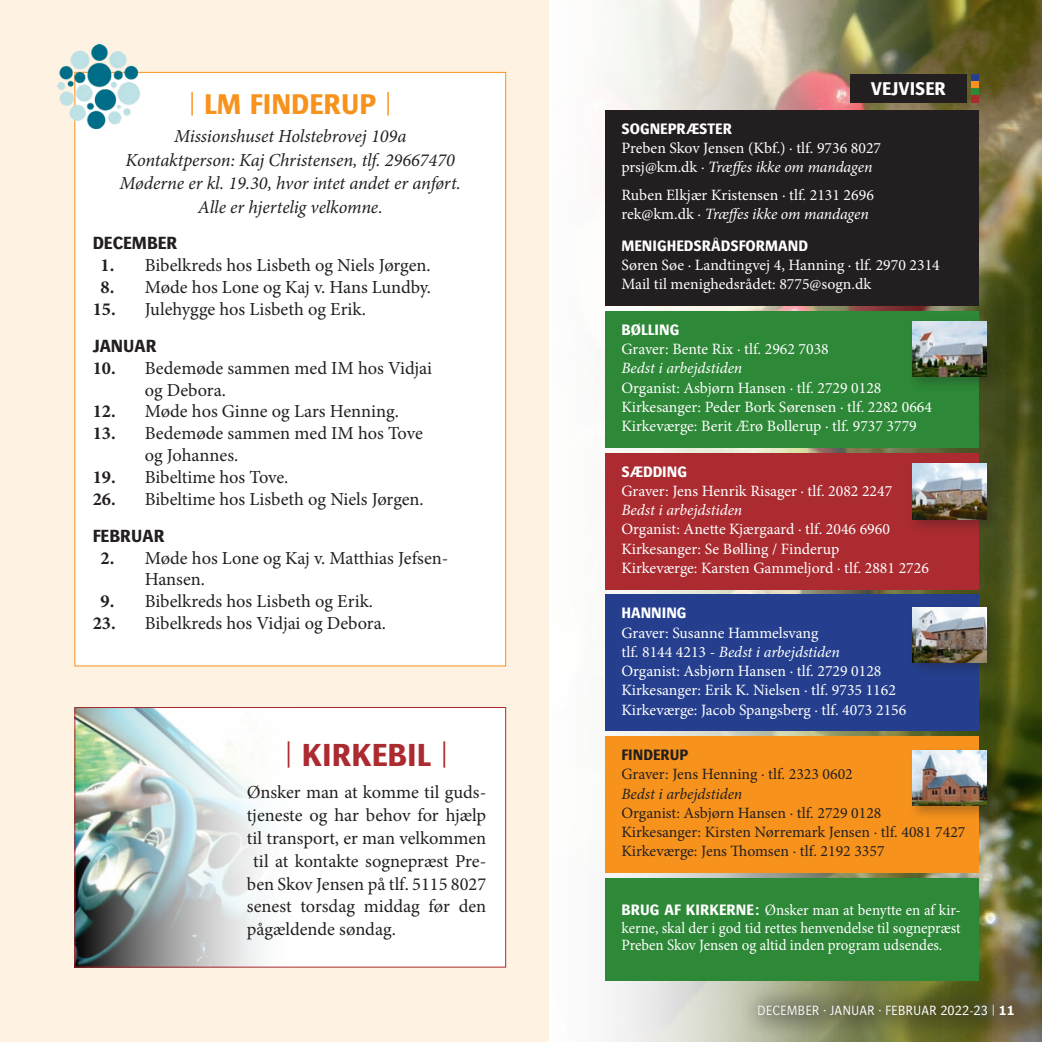
<style>
.page{position:relative;width:1042px;height:1042px;background:#fff}
.page>*{position:absolute;margin:0;border:0;box-sizing:border-box;transform-origin:0 0}
.t1{font:700 33.25px "Bosis Std";color:#ab2b30}
.t2{font:700 29.75px "Bosis Std";color:#f7931d}
.t3{font:700 19.25px "Bosis Std";color:#fff}
.t4{font:18.38px/21.9px "Minion Pro";color:#231f20}
.t5{font:italic 18.38px "Minion Pro";letter-spacing:-.005em;color:#231f20}
.t6{font:700 18.38px "Bosis Std";color:#231f20}
.t7{font:15.75px/19.2px "Minion Pro";color:#fff}
.t8{font:15.75px "Minion Pro";color:#231f20}
.t9{font:15.75px/17.5px "Minion Pro";color:#fff;text-align:justify;scale:.95 1}
.t10{font:700 15.75px "Bosis Std";color:#fff}
.t11{font:italic 15.75px "Minion Pro";letter-spacing:-.005em;color:#fff}
.t12{font:italic 15.75px "Minion Pro";letter-spacing:-.005em;color:#231f20}
.t13{font:700 15.75px "Bosis Std";color:#231f20}
.t14{font:300 14px "Bosis Std";color:#fff}
.s1{font-weight:700}
.s2{font-style:italic}
.s3{font-family:"Bosis Std";font-weight:700}
</style>
<div class="page">
<img style="left:548px;top:0;width:494px;height:1042px">
<div style="left:0;top:0;width:548px;height:1042px;background:#fef2e3"></div>
<div style="left:605px;top:311px;width:373px;height:136px;background:#2d8837"></div>
<div style="left:605px;top:453px;width:373px;height:136px;background:#ab2b30"></div>
<div style="left:605px;top:595px;width:373px;height:136px;background:#253f8e"></div>
<div style="left:605px;top:736px;width:373px;height:137px;background:#f7931d"></div>
<div style="left:605px;top:110px;width:373px;height:196px;background:#231f20"></div>
<div style="left:971px;top:74px;width:7px;height:7px;background:#253f8e"></div>
<div style="left:971px;top:81px;width:7px;height:7px;background:#f7931d"></div>
<div style="left:971px;top:88px;width:7px;height:8px;background:#2d8837"></div>
<div style="left:971px;top:96px;width:7px;height:7px;background:#ab2b30"></div>
<div style="left:850px;top:74px;width:116px;height:29px;background:#231f20"></div>
<div style="left:908px;top:316px;width:93px;height:75px;background:#231f20;opacity:.3"></div>
<img style="left:912px;top:321px;width:74px;height:55px">
<div style="left:907px;top:745px;width:94px;height:75px;background:#231f20;opacity:.3"></div>
<img style="left:912px;top:750px;width:74px;height:56px">
<div style="left:907px;top:602px;width:94px;height:75px;background:#231f20;opacity:.3"></div>
<img style="left:912px;top:607px;width:74px;height:56px">
<div style="left:907px;top:459px;width:94px;height:75px;background:#231f20;opacity:.3"></div>
<img style="left:912px;top:464px;width:74px;height:56px">
<div style="left:605px;top:878px;width:373px;height:103px;background:#2d8837"></div>
<div style="left:75px;top:72px;width:431px;height:594px;background:#fff"></div>
<img style="left:57px;top:44px;width:89px;height:84px">
<div style="left:738px;top:985px;width:296px;height:53px;background:#231f20;opacity:.75"></div>
<div style="left:75px;top:707px;width:431px;height:260px;background:#fff"></div>
<img style="left:76px;top:709px;width:186px;height:256px">
<div style="left:74px;top:707px;width:432px;height:260px;border:1px solid #ab2b30"></div>
<p class="t2" style="left:189px;top:87px;width:205px">| LM FINDERUP |</p>
<p class="t5" style="left:174px;top:124px;width:234px">Missionshuset Holstebrovej 109a</p>
<p class="t5" style="left:126px;top:147px;width:331px">Kontaktperson: Kaj Christensen, tlf. 29667470</p>
<p class="t5" style="left:120px;top:171px;width:343px">Møderne er kl. 19.30, hvor intet andet er anført.</p>
<p class="t5" style="left:198px;top:194px;width:186px">Alle er hjertelig velkomne.</p>
<p class="t6" style="left:93px;top:233px;width:86px">DECEMBER</p>
<p class="t4" style="left:101px;top:254px;width:332px"><span class="s1">1.</span> Bibelkreds hos Lisbeth og Niels Jørgen.</p>
<p class="t4" style="left:101px;top:276px;width:332px"><span class="s1">8.</span> Møde hos Lone og Kaj v. Hans Lundby.</p>
<p class="t4" style="left:93px;top:298px;width:275px"><span class="s1">15.</span> Julehygge hos Lisbeth og Erik.</p>
<p class="t6" style="left:93px;top:335px;width:65px">JANUAR</p>
<p class="t4" style="left:145px;top:357px;width:289px;text-indent:-52px"><span class="s1">10.</span> Bedemøde sammen med IM hos Vidjai og Debora.</p>
<p class="t4" style="left:93px;top:401px;width:308px"><span class="s1">12.</span> Møde hos Ginne og Lars Henning.</p>
<p class="t4" style="left:145px;top:422px;width:280px;text-indent:-52px"><span class="s1">13.</span> Bedemøde sammen med IM hos Tove og Johannes.</p>
<p class="t4" style="left:93px;top:466px;width:197px"><span class="s1">19.</span> Bibeltime hos Tove.</p>
<p class="t4" style="left:93px;top:488px;width:333px"><span class="s1">26.</span> Bibeltime hos Lisbeth og Niels Jørgen.</p>
<p class="t6" style="left:93px;top:525px;width:73px">FEBRUAR</p>
<p class="t4" style="left:145px;top:547px;width:305px;text-indent:-44px"><span class="s1">2.</span> Møde hos Lone og Kaj v. Matthias Jefsen-<br>Hansen.</p>
<p class="t4" style="left:101px;top:590px;width:274px"><span class="s1">9.</span> Bibelkreds hos Lisbeth og Erik.</p>
<p class="t4" style="left:93px;top:612px;width:295px"><span class="s1">23.</span> Bibelkreds hos Vidjai og Debora.</p>
<p class="t1" style="left:285px;top:736px;width:165px">| KIRKEBIL |</p>
<p class="t4" style="left:247px;top:782px;width:241px">Ønsker man at komme til guds-</p>
<p class="t4" style="left:247px;top:804px;width:241px">tjeneste og har behov for hjælp</p>
<p class="t4" style="left:247px;top:827px;width:241px">til transport, er man velkommen</p>
<p class="t4" style="left:253px;top:850px;width:234px">til at kontakte sognepræst Pre-</p>
<p class="t4" style="left:247px;top:873px;width:241px">ben Skov Jensen på tlf. 5115 8027</p>
<p class="t4" style="left:247px;top:895px;width:241px">senest torsdag middag før den</p>
<p class="t4" style="left:247px;top:918px;width:151px">pågældende søndag.</p>
<p class="t3" style="left:871px;top:78px;width:77px">VEJVISER</p>
<p class="t10" style="left:621px;top:119px;width:112px">SOGNEPRÆSTER</p>
<p class="t7" style="left:621px;top:138px;width:261px">Preben Skov Jensen (Kbf.) · tlf. 9736 8027 prsj@km.dk · <span class="s2">Træffes ikke om mandagen</span></p>
<p class="t7" style="left:621px;top:185px;width:254px">Ruben Elkjær Kristensen · tlf. 2131 2696 rek@km.dk · <span class="s2">Træffes ikke om mandagen</span></p>
<p class="t10" style="left:621px;top:237px;width:188px">MENIGHEDSRÅDSFORMAND</p>
<p class="t7" style="left:621px;top:255px;width:320px">Søren Søe · Landtingvej 4, Hanning · tlf. 2970 2314</p>
<p class="t7" style="left:621px;top:275px;width:251px">Mail til menighedsrådet: 8775@sogn.dk</p>
<p class="t10" style="left:621px;top:321px;width:59px">BØLLING</p>
<p class="t7" style="left:621px;top:339px;width:209px">Graver: Bente Rix · tlf. 2962 7038</p>
<p class="t11" style="left:621px;top:357px;width:122px">Bedst i arbejdstiden</p>
<p class="t7" style="left:621px;top:378px;width:262px">Organist: Asbjørn Hansen · tlf. 2729 0128</p>
<p class="t7" style="left:621px;top:397px;width:312px">Kirkesanger: Peder Bork Sørensen · tlf. 2282 0664</p>
<p class="t7" style="left:621px;top:416px;width:297px">Kirkeværge: Berit Ærø Bollerup · tlf. 9737 3779</p>
<p class="t10" style="left:621px;top:462px;width:67px">SÆDDING</p>
<p class="t7" style="left:621px;top:481px;width:272px">Graver: Jens Henrik Risager · tlf. 2082 2247</p>
<p class="t11" style="left:621px;top:499px;width:122px">Bedst i arbejdstiden</p>
<p class="t7" style="left:621px;top:520px;width:270px">Organist: Anette Kjærgaard · tlf. 2046 6960</p>
<p class="t7" style="left:621px;top:539px;width:219px">Kirkesanger: Se Bølling / Finderup</p>
<p class="t7" style="left:621px;top:558px;width:309px">Kirkeværge: Karsten Gammeljord · tlf. 2881 2726</p>
<p class="t10" style="left:621px;top:604px;width:67px">HANNING</p>
<p class="t7" style="left:621px;top:623px;width:220px">Graver: Susanne Hammelsvang<br>tlf. 8144 4213 - <span class="s2">Bedst i arbejdstiden</span></p>
<p class="t7" style="left:621px;top:661px;width:262px">Organist: Asbjørn Hansen · tlf. 2729 0128</p>
<p class="t7" style="left:621px;top:681px;width:276px">Kirkesanger: Erik K. Nielsen · tlf. 9735 1162</p>
<p class="t7" style="left:621px;top:700px;width:286px">Kirkeværge: Jacob Spangsberg · tlf. 4073 2156</p>
<p class="t13" style="left:621px;top:746px;width:69px">FINDERUP</p>
<p class="t8" style="left:621px;top:764px;width:233px">Graver: Jens Henning · tlf. 2323 0602</p>
<p class="t12" style="left:621px;top:783px;width:122px">Bedst i arbejdstiden</p>
<p class="t8" style="left:621px;top:802px;width:262px">Organist: Asbjørn Hansen · tlf. 2729 0128</p>
<p class="t8" style="left:621px;top:821px;width:345px">Kirkesanger: Kirsten Nørremark Jensen · tlf. 4081 7427</p>
<p class="t8" style="left:621px;top:841px;width:265px">Kirkeværge: Jens Thomsen · tlf. 2192 3357</p>
<p class="t9" style="left:621px;top:901px;width:359px"><span class="s3">BRUG AF KIRKERNE:</span> Ønsker man at benytte en af kir&shy;kerne, skal der i god tid rettes henvendelse til sognepræst Preben Skov Jensen og altid inden program udsendes.</p>
<p class="t14" style="left:757px;top:1003px;width:259px">DECEMBER · JANUAR · FEBRUAR 2022-23 | <span class="s1">11</span></p>
</div>
